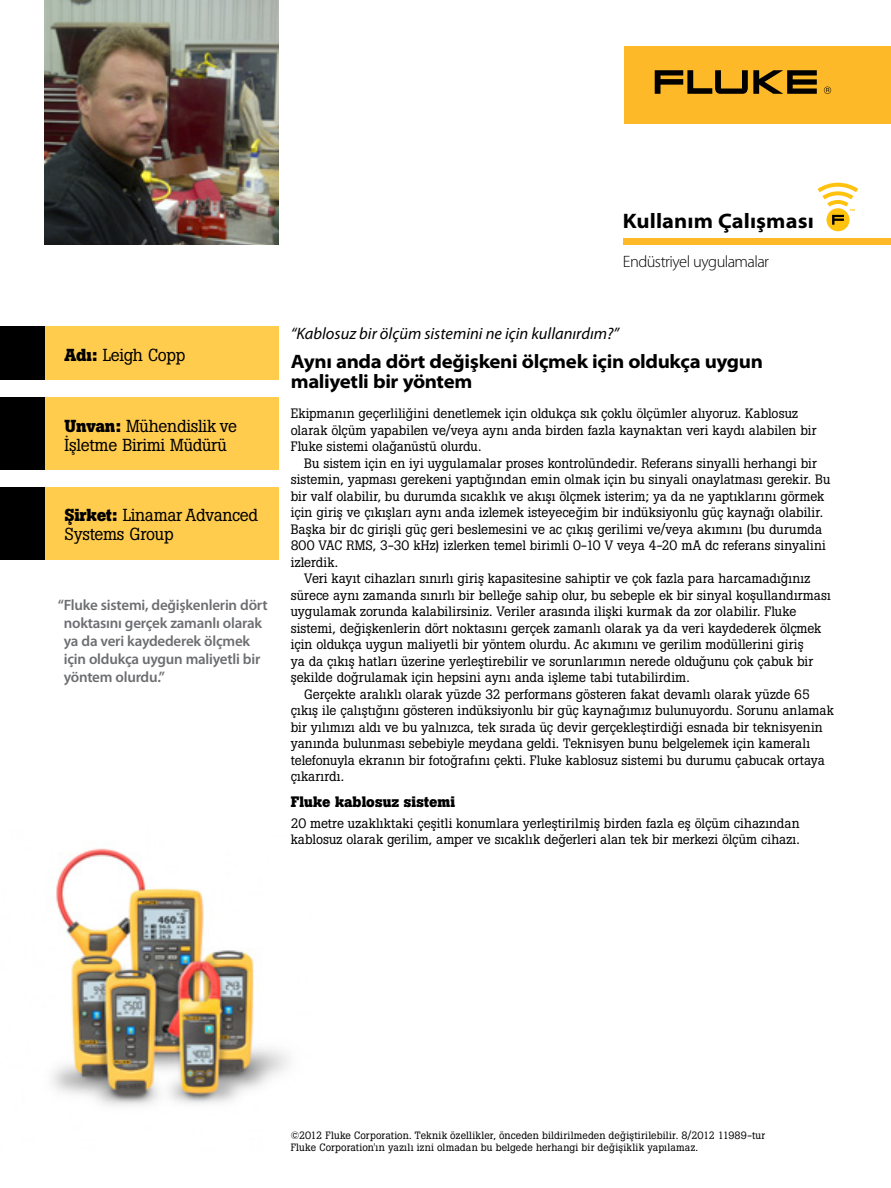
<style>
.page{position:relative;width:891px;height:1188px;background:#fff}
.page>*{position:absolute;margin:0;border:0;box-sizing:border-box;transform-origin:0 0}
.Technical_Data{font:700 semi-expanded 21px "Myriad Pro";letter-spacing:.005em;color:#000}
.Headline{font:700 semi-expanded 19.5px/20.2px "Myriad Pro";letter-spacing:-.02em;color:#000}
.Intro_bars_left{font:17.25px/19.5px "Boton Pro";letter-spacing:-.015em;color:#000}
.Headline_question{font:italic 16.5px "Myriad Pro";color:#000}
.Sub-category{font:300 16.5px "Myriad Pro";letter-spacing:-.035em;color:#000}
.Intro_bars_left-2{font:600 15px/18px "Myriad Pro";letter-spacing:-.015em;color:#6d6e71}
.Body_subheads{font:700 15px "Boton Pro";letter-spacing:.01em;color:#000}
.Body_copy{font:13.5px/16.5px "Boton Pro";letter-spacing:.005em;color:#000}
.Body_copy_1st_para{font:13.5px/16.5px "Boton Pro";color:#000}
.Copyright_line{font:10.5px "Boton Pro";letter-spacing:.015em;color:#000}
.t1{font:700 expanded 2.85px "Helvetica Neue LT Std";color:#ffc20e}
.s1{font-weight:700}
</style>
<div class="page">
<img style="left:52px;top:848px;width:237px;height:258px">
<div style="left:625px;top:46px;width:266px;height:78px;background:#fdb927"></div>
<svg style="left:655px;top:70px;width:162px;height:24px"></svg>
<svg style="left:824px;top:87px;width:7px;height:7px"></svg>
<div style="left:624px;top:238px;width:267px;height:7px;background:#fdb927"></div>
<div style="left:0;top:397px;width:279px;height:73px;background:#ffcc4e"></div>
<div style="left:0;top:487px;width:279px;height:73px;background:#ffcc4e"></div>
<div style="left:0;top:397px;width:44px;height:73px;background:#000"></div>
<div style="left:0;top:487px;width:44px;height:73px;background:#000"></div>
<div style="left:0;top:326px;width:279px;height:54px;background:#ffcc4e"></div>
<div style="left:0;top:326px;width:44px;height:54px;background:#000"></div>
<img style="left:45px;top:0;width:234px;height:245px">
<div style="left:827px;top:208px;width:23px;height:23px;background:#ffc20e;border-radius:50%"></div>
<svg style="left:832px;top:215px;width:12px;height:10px"></svg>
<svg style="left:818px;top:183px;width:40px;height:24px"></svg>
<p class="Intro_bars_left" style="left:65px;top:345px;width:123px"><span class="s1">Adı:</span> Leigh Copp</p>
<p class="Intro_bars_left" style="left:65px;top:416px;width:174px"><span class="s1">Unvan:</span> Mühendislik ve<br>İşletme Birimi Müdürü</p>
<p class="Intro_bars_left" style="left:65px;top:505px;width:195px"><span class="s1">Şirket:</span> Linamar Advanced<br>Systems Group</p>
<p class="Intro_bars_left-2" style="left:64px;top:595px;width:205px;text-indent:-6px">“Fluke sistemi, değişkenlerin dört noktasını gerçek zamanlı olarak ya da veri kaydederek ölçmek için oldukça uygun maliyetli bir yöntem olurdu.”</p>
<p class="Technical_Data" style="left:623px;top:209px;width:192px">Kullanım Çalışması</p>
<p class="Sub-category" style="left:623px;top:251px;width:148px">Endüstriyel uygulamalar</p>
<p class="t1" style="left:850px;top:209px;width:7px">TM</p>
<p class="Headline_question" style="left:291px;top:323px;width:330px">“Kablosuz bir ölçüm sistemini ne için kullanırdım?”</p>
<p class="Headline" style="left:291px;top:351px;width:474px">Aynı anda dört değişkeni ölçmek için oldukça uygun maliyetli bir yöntem</p>
<p class="Body_copy_1st_para" style="left:291px;top:405px;width:527px">Ekipmanın geçerliliğini denetlemek için oldukça sık çoklu ölçümler alıyoruz. Kablosuz olarak ölçüm yapabilen ve/veya aynı anda birden fazla kaynaktan veri kaydı alabilen bir<br>Fluke sistemi olağanüstü olurdu.</p>
<p class="Body_copy" style="left:291px;top:455px;width:541px;text-indent:14px">Bu sistem için en iyi uygulamalar proses kontrolündedir. Referans sinyalli herhangi bir sistemin, yapması gerekeni yaptığından emin olmak için bu sinyali onaylatması gerekir. Bu bir valf olabilir, bu durumda sıcaklık ve akışı ölçmek isterim; ya da ne yaptıklarını görmek için giriş ve çıkışları aynı anda izlemek isteyeceğim bir indüksiyonlu güç kaynağı olabilir.<br>Başka bir dc girişli güç geri beslemesini ve ac çıkış gerilimi ve/veya akımını (bu durumda 800 VAC RMS, 3-30 kHz) izlerken temel birimli 0-10 V veya 4-20 mA dc referans sinyalini izlerdik.</p>
<p class="Body_copy" style="left:291px;top:570px;width:541px;text-indent:14px">Veri kayıt cihazları sınırlı giriş kapasitesine sahiptir ve çok fazla para harcamadığınız sürece aynı zamanda sınırlı bir belleğe sahip olur, bu sebeple ek bir sinyal koşullandırması uygulamak zorunda kalabilirsiniz. Veriler arasında ilişki kurmak da zor olabilir. Fluke sistemi, değişkenlerin dört noktasını gerçek zamanlı olarak ya da veri kaydederek ölçmek için oldukça uygun maliyetli bir yöntem olurdu. Ac akımını ve gerilim modüllerini giriş<br>ya da çıkış hatları üzerine yerleştirebilir ve sorunlarımın nerede olduğunu çok çabuk bir şekilde doğrulamak için hepsini aynı anda işleme tabi tutabilirdim.</p>
<p class="Body_copy" style="left:291px;top:686px;width:545px;text-indent:14px">Gerçekte aralıklı olarak yüzde 32 performans gösteren fakat devamlı olarak yüzde 65 çıkış ile çalıştığını gösteren indüksiyonlu bir güç kaynağımız bulunuyordu. Sorunu anlamak bir yılımızı aldı ve bu yalnızca, tek sırada üç devir gerçekleştirdiği esnada bir teknisyenin yanında bulunması sebebiyle meydana geldi. Teknisyen bunu belgelemek için kameralı telefonuyla ekranın bir fotoğrafını çekti. Fluke kablosuz sistemi bu durumu çabucak ortaya çıkarırdı.</p>
<p class="Body_subheads" style="left:291px;top:792px;width:166px">Fluke kablosuz sistemi</p>
<p class="Body_copy_1st_para" style="left:291px;top:815px;width:510px">20 metre uzaklıktaki çeşitli konumlara yerleştirilmiş birden fazla eş ölçüm cihazından kablosuz olarak gerilim, amper ve sıcaklık değerleri alan tek bir merkezi ölçüm cihazı.</p>
<p class="Copyright_line" style="left:291px;top:1129px;width:476px">©2012 Fluke Corporation. Teknik özellikler, önceden bildirilmeden değiştirilebilir. 8/2012 11989-tur</p>
<p class="Copyright_line" style="left:291px;top:1141px;width:409px">Fluke Corporation'ın yazılı izni olmadan bu belgede herhangi bir değişiklik yapılamaz.</p>
</div>
